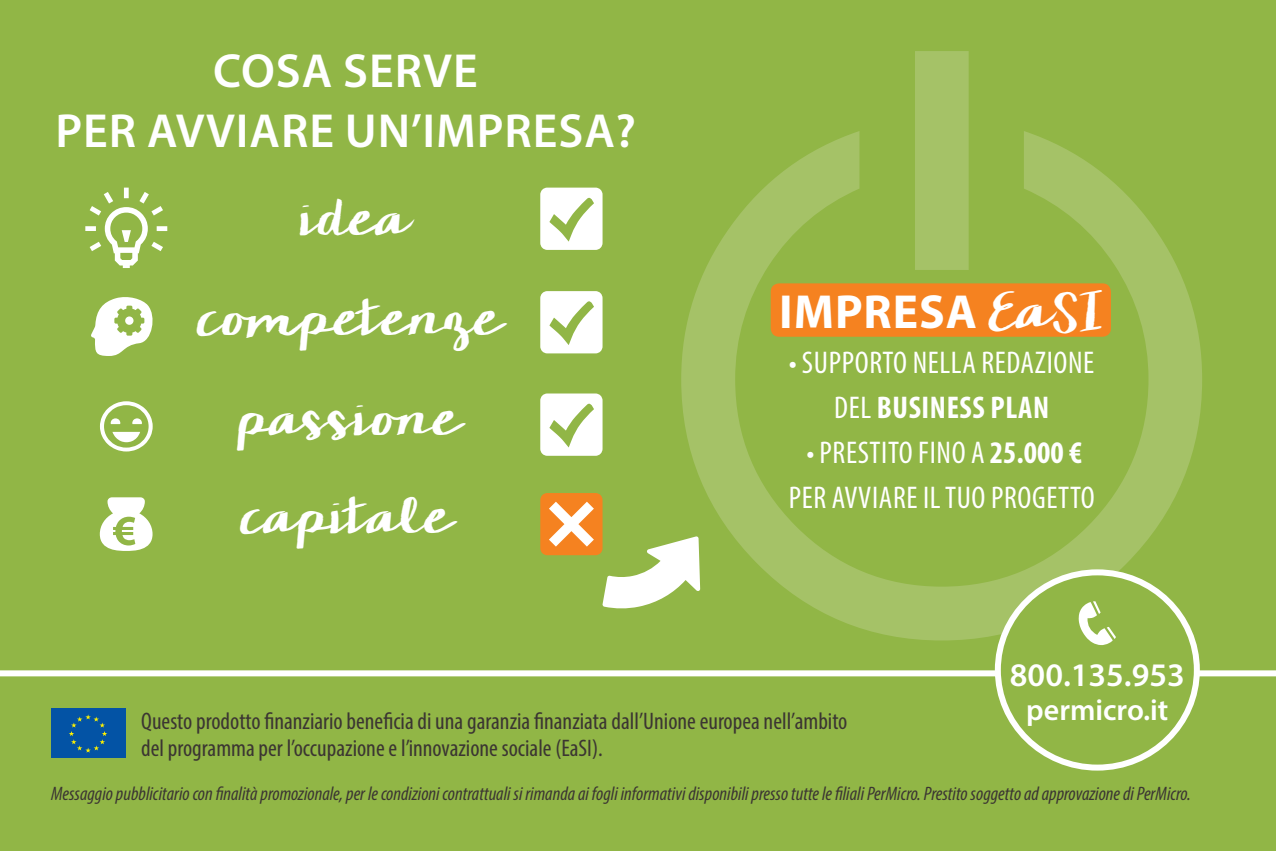
<style>
.page{position:relative;width:1276px;height:851px;background:#fff}
.page>*{position:absolute;margin:0;border:0;box-sizing:border-box;transform-origin:0 0}
.t1{font:600 48px/60px "Myriad Pro";letter-spacing:.02em;color:#fff;text-align:center}
.t2{font:700 48px "Myriad Pro";letter-spacing:.02em;color:#fff}
.t3{font:45px/97.8px "KG Chelsea Market Script";color:#fff}
.t4{font:600 33px "Myriad Pro";color:#fff}
.t5{font:condensed 31.5px/45px "Myriad Pro";letter-spacing:.02em;color:#fff;text-align:center}
.t6{font:600 30px "Myriad Pro";color:#fff}
.t7{font:condensed 24px/27px "Myriad Pro";color:#3b3532}
.t8{font:italic condensed 19.5px "Myriad Pro";color:#3b3532}
.s1{font-family:"KG Chelsea Market Script";font-weight:400}
.s2{font-weight:700}
</style>
<div class="page">
<div style="left:0;top:0;width:1276px;height:850px;background:#91b646"></div>
<svg style="left:681px;top:51px;width:521px;height:589px"></svg>
<svg style="left:100px;top:401px;width:53px;height:50px"></svg>
<svg style="left:540px;top:187px;width:62px;height:63px;background:#ecf2e0"></svg>
<svg style="left:540px;top:291px;width:62px;height:62px;background:#edf3e1"></svg>
<svg style="left:540px;top:393px;width:62px;height:62px;background:#edf3e0"></svg>
<svg style="left:85px;top:187px;width:82px;height:81px"></svg>
<div style="left:0;top:670px;width:1276px;height:6px;background:#fff"></div>
<div style="left:51px;top:708px;width:74px;height:50px;background:#0353a5"></div>
<svg style="left:69px;top:714px;width:38px;height:38px"></svg>
<div style="left:998px;top:572px;width:198px;height:195px;background:#91b646;border-radius:50%"></div>
<div style="left:995px;top:569px;width:204px;height:201px;border:6px solid #fff;border-radius:50%"></div>
<svg style="left:1078px;top:601px;width:38px;height:44px"></svg>
<svg style="left:91px;top:297px;width:62px;height:59px"></svg>
<div style="left:125px;top:316px;width:8px;height:9px;background:#fff;border-radius:50%"></div>
<svg style="left:100px;top:497px;width:53px;height:54px"></svg>
<svg style="left:540px;top:493px;width:160px;height:116px"></svg>
<div style="left:770px;top:283px;width:341px;height:54px;background:#f58220;border-radius:9px"></div>
<h1 class="t1" style="left:55px;top:40px;width:582px">COSA SERVE<br>PER AVVIARE UN’IMPRESA?</h1>
<h2 class="t3" style="left:300px;top:172px;width:111px">idea</h2>
<h2 class="t3" style="left:197px;top:272px;width:306px">competenze</h2>
<h2 class="t3" style="left:238px;top:372px;width:224px">passione capitale</h2>
<h1 class="t2" style="left:779px;top:280px;width:327px">IMPRESA <span class="s1">EaSI</span></h1>
<h3 class="t5" style="left:789px;top:339px;width:307px">• supporto nella redazione del <span class="s2">BUSINESS PLAN</span></h3>
<h3 class="t5" style="left:788px;top:429px;width:307px">• prestito fino a <span class="s2">25.000 € </span>per avviare il tuo progetto</h3>
<p class="t7" style="left:141px;top:706px;width:708px">Questo prodotto finanziario beneficia di una garanzia finanziata dall’Unione europea nell’ambito del programma per l’occupazione e l’innovazione sociale (EaSI).</p>
<h3 class="t4" style="left:1010px;top:654px;width:176px">800.135.953</h3>
<h3 class="t6" style="left:1026px;top:690px;width:144px">PERMICRO.IT</h3>
<p class="t8" style="left:51px;top:782px;width:1141px">Messaggio pubblicitario con finalità promozionale, per le condizioni contrattuali si rimanda ai fogli informativi disponibili presso tutte le filiali PerMicro. Prestito soggetto ad approvazione di PerMicro.</p>
</div>
